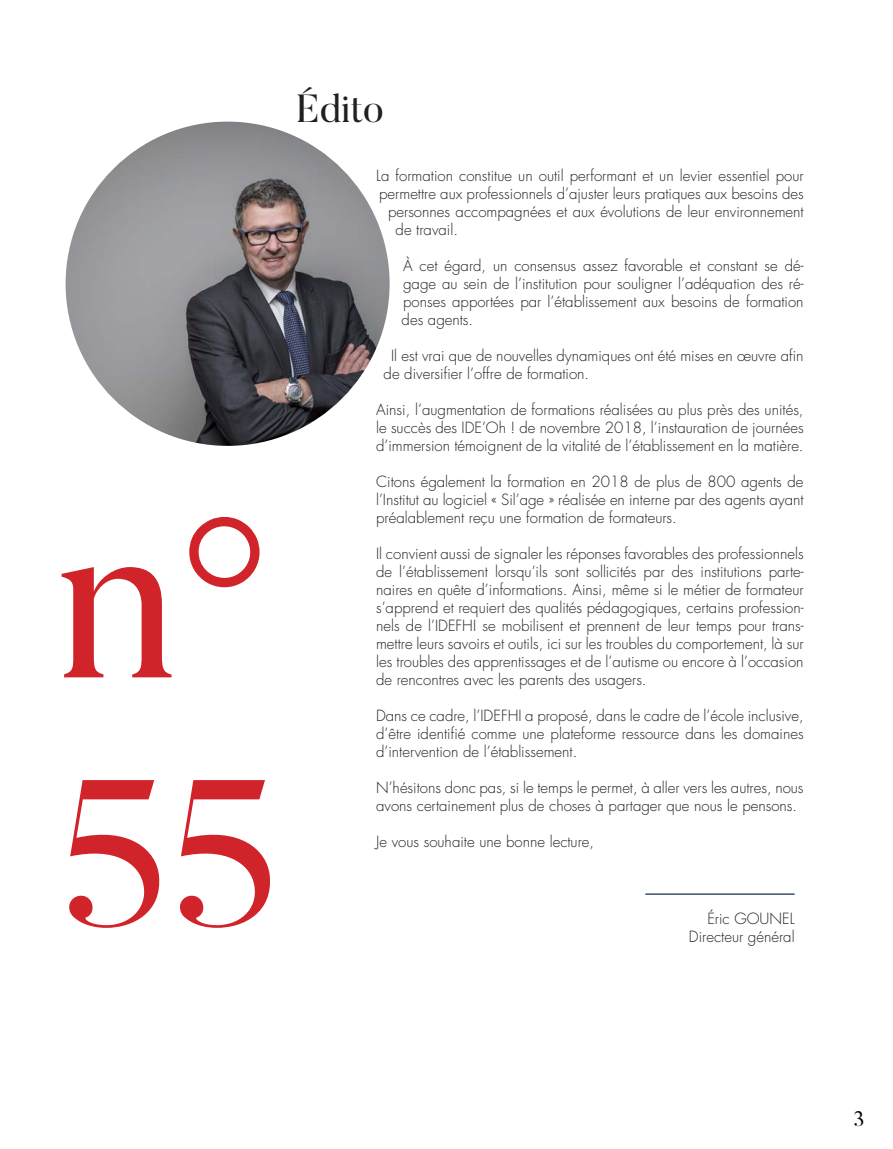
<style>
.page{position:relative;width:893px;height:1149px;background:#fff}
.page>*{position:absolute;margin:0;border:0;box-sizing:border-box;transform-origin:0 0}
.t1{font:234px "Butler";color:#d1232a}
.t2{font:207px "Butler";color:#d1232a}
.t3{font:39px "Butler";color:#231f20}
.t4{font:21px "Butler";color:#000}
.t5{font:300 15px/18px "Futura LT";color:#231f20;text-align:justify}
.s1{font-family:"Castellar"}
</style>
<div class="page">
<img style="left:66px;top:121px;width:324px;height:324px;border-radius:162px">
<hr style="left:645px;top:893px;width:150px;height:1px;background:#3d526d">
<p class="t1" style="left:59px;top:448px;width:214px">n<span class="s1">°</span></p>
<p class="t2" style="left:59px;top:723px;width:223px">55</p>
<p class="t3" style="left:297px;top:83px;width:89px">Édito</p>
<p class="t5" style="left:376px;top:167px;width:429px">La formation constitue un outil performant et un levier essentiel pour</p>
<p class="t5" style="left:379px;top:185px;width:426px">permettre aux professionnels d’ajuster leurs pratiques aux besoins des</p>
<p class="t5" style="left:388px;top:203px;width:417px">personnes accompagnées et aux évolutions de leur environnement</p>
<p class="t5" style="left:396px;top:221px;width:64px">de travail.</p>
<p class="t5" style="left:402px;top:257px;width:404px">À cet égard, un consensus assez favorable et constant se dé&shy;gage au sein de l’institution pour souligner l’adéquation des ré&shy;ponses apportées par l’établissement aux besoins de formation des agents.</p>
<p class="t5" style="left:384px;top:347px;width:422px;text-indent:8px">Il est vrai que de nouvelles dynamiques ont été mises en œuvre afin de diversifier l’offre de formation.</p>
<p class="t5" style="left:376px;top:401px;width:429px">Ainsi, l’augmentation de formations réalisées au plus près des unités, le succès des IDE’Oh ! de novembre 2018, l’instauration de journées d’immersion témoignent de la vitalité de l’établissement en la matière.</p>
<p class="t5" style="left:376px;top:473px;width:429px">Citons également la formation en 2018 de plus de 800 agents de l’Institut au logiciel « Sil’age » réalisée en interne par des agents ayant préalablement reçu une formation de formateurs.</p>
<p class="t5" style="left:376px;top:545px;width:429px">Il convient aussi de signaler les réponses favorables des professionnels de l’établissement lorsqu’ils sont sollicités par des institutions parte&shy;naires en quête d’informations. Ainsi, même si le métier de formateur s’apprend et requiert des qualités pédagogiques, certains profession&shy;nels de l’IDEFHI se mobilisent et prennent de leur temps pour trans&shy;mettre leurs savoirs et outils, ici sur les troubles du comportement, là sur les troubles des apprentissages et de l’autisme ou encore à l’occasion de rencontres avec les parents des usagers.</p>
<p class="t5" style="left:376px;top:707px;width:429px">Dans ce cadre, l’IDEFHI a proposé, dans le cadre de l’école inclusive, d’être identifié comme une plateforme ressource dans les domaines d’intervention de l’établissement.</p>
<p class="t5" style="left:376px;top:779px;width:429px">N’hésitons donc pas, si le temps le permet, à aller vers les autres, nous avons certainement plus de choses à partager que nous le pensons.</p>
<p class="t5" style="left:376px;top:833px;width:220px">Je vous souhaite une bonne lecture,</p>
<p class="t5" style="left:707px;top:910px;width:89px">Éric GOUNEL</p>
<p class="t5" style="left:689px;top:928px;width:107px">Directeur général</p>
<p class="t4" style="left:854px;top:1104px;width:12px">3</p>
</div>
